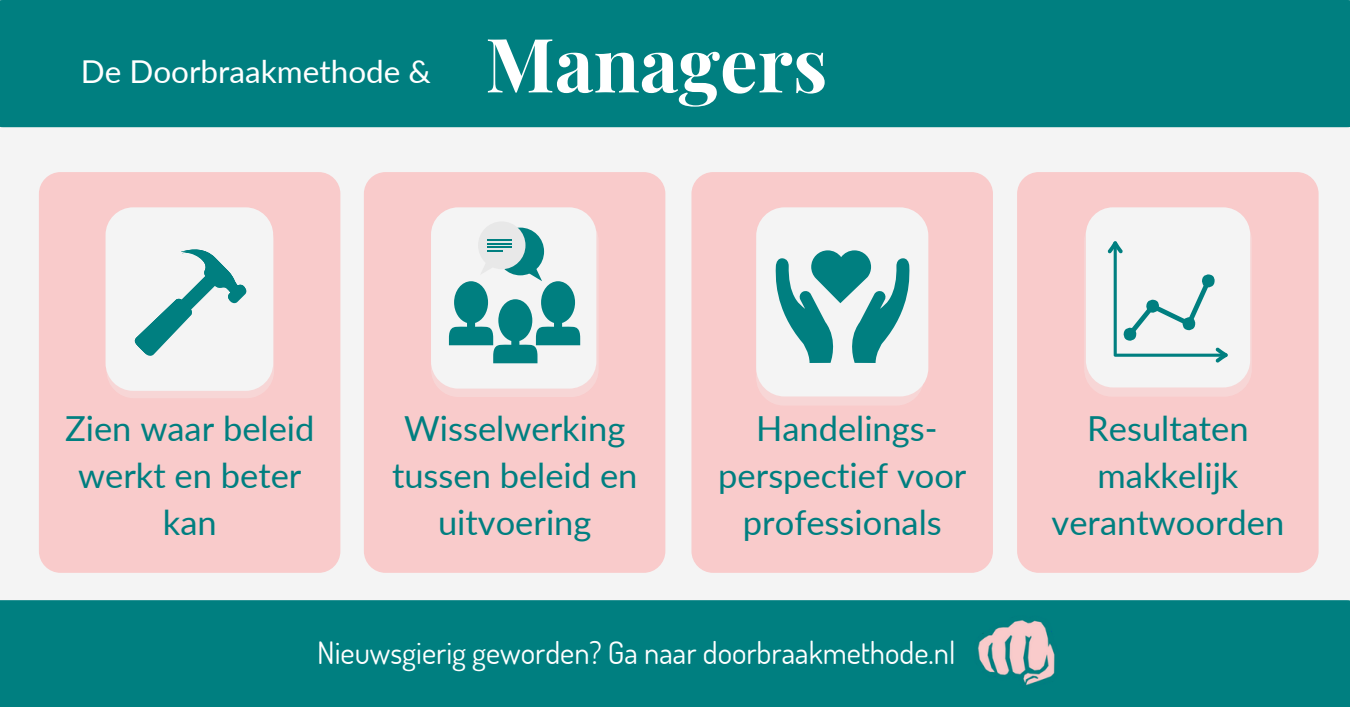
<style>
.page{position:relative;width:1350px;height:707px;background:#fff}
.page>*{position:absolute;margin:0;border:0;box-sizing:border-box;transform-origin:0 0}
.t1{font:700 75px "Playfair Display";color:#fff}
.t2{font:34.5px/47.2px "Lato";color:#007f80;text-align:center}
.t3{font:31.5px "Lato";color:#fff}
.t4{font:30.75px "Dosis";color:#fff}
</style>
<div class="page">
<div style="left:0;top:0;width:1350px;height:706px;background:#f4f4f4"></div>
<div style="left:0;top:0;width:1350px;height:127px;background:#007f80"></div>
<div style="left:39px;top:172px;width:301px;height:400px;background:#f9cbcb;border-radius:22px"></div>
<div style="left:106px;top:207px;width:167px;height:184px;background:#f4f4f4;border-radius:28px"></div>
<div style="left:107px;top:215px;width:167px;height:183px;background:#f4f4f4;border-radius:28px"></div>
<div style="left:364px;top:172px;width:301px;height:400px;background:#f9cbcb;border-radius:22px"></div>
<div style="left:431px;top:207px;width:165px;height:181px;background:#f4f4f4;border-radius:27px"></div>
<div style="left:431px;top:213px;width:168px;height:184px;background:#f4f4f4;border-radius:28px"></div>
<div style="left:691px;top:172px;width:302px;height:400px;background:#f9cbcb;border-radius:22px"></div>
<div style="left:756px;top:207px;width:172px;height:189px;background:#f4f4f4;border-radius:28px"></div>
<div style="left:756px;top:222px;width:168px;height:183px;background:#f4f4f4;border-radius:28px"></div>
<div style="left:1017px;top:172px;width:302px;height:400px;background:#f9cbcb;border-radius:22px"></div>
<div style="left:1086px;top:207px;width:164px;height:180px;background:#f4f4f4;border-radius:27px"></div>
<div style="left:1084px;top:213px;width:168px;height:183px;background:#f4f4f4;border-radius:28px"></div>
<div style="left:0;top:600px;width:1350px;height:106px;background:#007f80"></div>
<img style="left:975px;top:615px;width:84px;height:73px">
<svg style="left:134px;top:249px;width:113px;height:107px"></svg>
<svg style="left:1108px;top:241px;width:120px;height:121px"></svg>
<div style="left:497px;top:227px;width:47px;height:48px;background:#007f80;border-radius:50%"></div>
<div style="left:478px;top:221px;width:47px;height:48px;background:#e8e8e8;border-radius:50%"></div>
<svg style="left:488px;top:239px;width:24px;height:5px"></svg>
<hr style="left:488px;top:246px;width:24px;height:2px;background:#007f80">
<svg style="left:488px;top:250px;width:15px;height:1px"></svg>
<svg style="left:449px;top:259px;width:131px;height:104px"></svg>
<svg style="left:775px;top:250px;width:135px;height:113px"></svg>
<p class="t3" style="left:81px;top:51px;width:352px">De Doorbraakmethode &amp;</p>
<p class="t1" style="left:485px;top:11px;width:344px">Managers</p>
<p class="t2" style="left:65px;top:404px;width:251px">Zien waar beleid werkt en beter kan</p>
<p class="t2" style="left:392px;top:404px;width:247px">Wisselwerking tussen beleid en uitvoering</p>
<p class="t2" style="left:718px;top:404px;width:250px">Handelings&shy;perspectief voor professionals</p>
<p class="t2" style="left:1052px;top:404px;width:234px">Resultaten makkelijk verantwoorden</p>
<p class="t4" style="left:317px;top:632px;width:640px">Nieuwsgierig geworden? Ga naar doorbraakmethode.nl</p>
</div>
